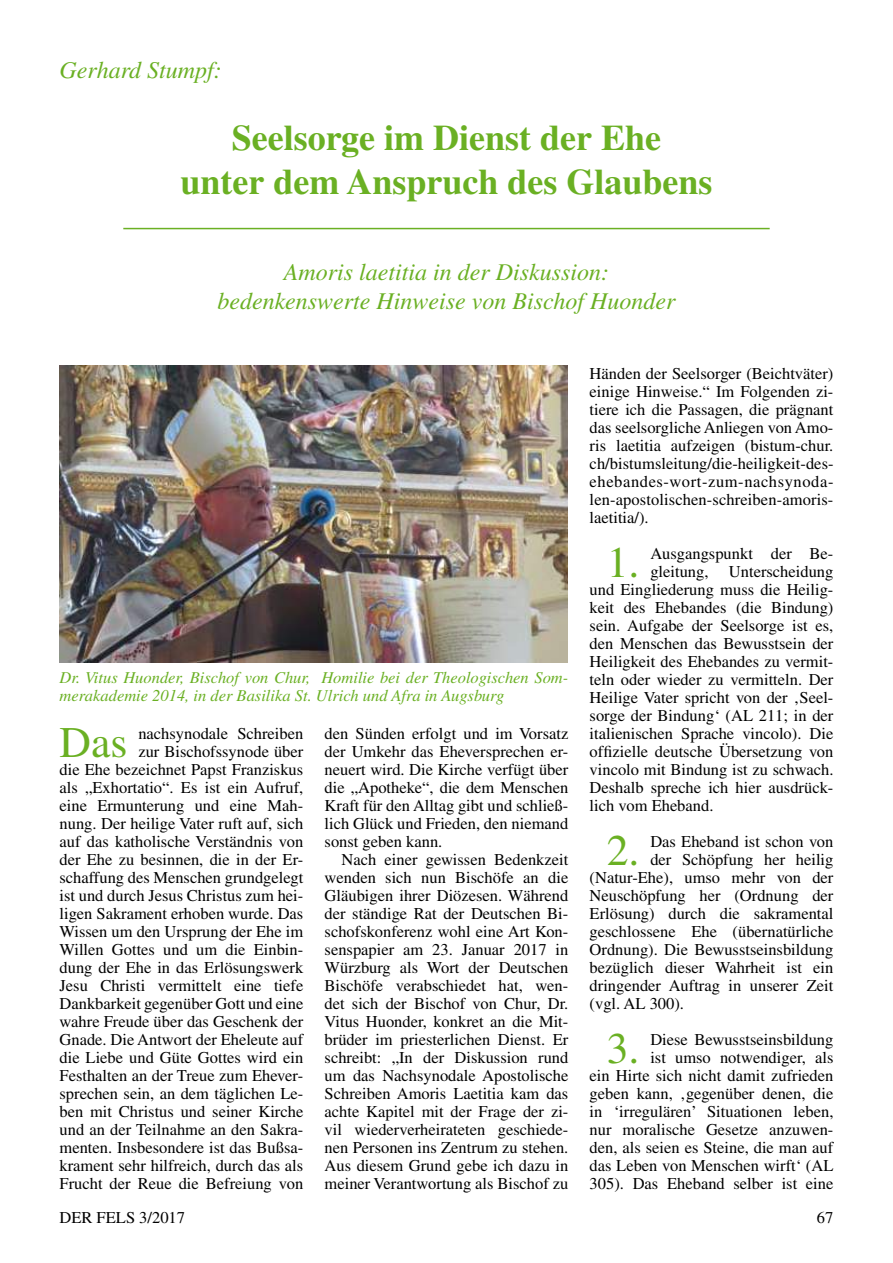
<style>
.page{position:relative;width:893px;height:1263px;background:#fff}
.page>*{position:absolute;margin:0;border:0;box-sizing:border-box;transform-origin:0 0}
.t1{font:43.65px "Times";color:#6ab023}
.t2{font:700 36px/43.2px "Times";color:#6ab023;text-align:center}
.t3{font:italic 24px/28.8px "Times";color:#6ab023;text-align:center}
.t4{font:16.5px/18px "Times";color:#000;text-align:justify}
.t5{font:italic 16.5px/18px "Times";color:#6ab023}
</style>
<div class="page">
<img style="left:60px;top:366px;width:508px;height:296px">
<hr style="left:123px;top:228px;width:647px;height:1px;background:#6ab023">
<h3 class="t3" style="left:60px;top:56px;width:164px">Gerhard Stumpf:</h3>
<h2 class="t2" style="left:180px;top:116px;width:534px">Seelsorge im Dienst der Ehe<br>unter dem Anspruch des Glaubens</h2>
<h3 class="t3" style="left:217px;top:258px;width:459px">Amoris laetitia in der Diskussion: bedenkenswerte Hinweise von Bischof Huonder</h3>
<p class="t5" style="left:60px;top:669px;width:510px">Dr. Vitus Huonder, Bischof von Chur, Homilie bei der Theologischen Som&shy;merakademie 2014, in der Basilika St. Ulrich und Afra in Augsburg</p>
<p class="t4" style="left:60px;top:724px;width:245px;text-align:right">nachsynodale Schreiben<br>zur Bischofssynode über<br>die Ehe bezeichnet Papst Franziskus als „Exhortatio“. Es ist ein Aufruf, eine Ermunterung und eine Mah&shy;nung. Der heilige Vater ruft auf, sich auf das katholische Verständnis von der Ehe zu besinnen, die in der Er&shy;schaffung des Menschen grundgelegt ist und durch Jesus Christus zum hei&shy;ligen Sakrament erhoben wurde. Das Wissen um den Ursprung der Ehe im Willen Gottes und um die Einbin&shy;dung der Ehe in das Erlösungswerk Jesu Christi vermittelt eine tiefe Dankbarkeit gegenüber Gott und eine wahre Freude über das Geschenk der Gnade. Die Antwort der Eheleute auf die Liebe und Güte Gottes wird ein Festhalten an der Treue zum Ehever&shy;sprechen sein, an dem täglichen Le&shy;ben mit Christus und seiner Kirche und an der Teilnahme an den Sakra&shy;menten. Insbesondere ist das Bußsa&shy;krament sehr hilfreich, durch das als Frucht der Reue die Befreiung von</p>
<h1 class="t1" style="left:60px;top:717px;width:69px">Das</h1>
<p class="t4" style="left:325px;top:724px;width:245px">den Sünden erfolgt und im Vorsatz der Umkehr das Eheversprechen er&shy;neuert wird. Die Kirche verfügt über die „Apotheke“, die dem Menschen Kraft für den Alltag gibt und schließ&shy;lich Glück und Frieden, den niemand sonst geben kann.</p>
<p class="t4" style="left:325px;top:850px;width:245px;text-indent:17px">Nach einer gewissen Bedenkzeit wenden sich nun Bischöfe an die Gläubigen ihrer Diözesen. Während der ständige Rat der Deutschen Bi&shy;schofskonferenz wohl eine Art Kon&shy;senspapier am 23. Januar 2017 in Würzburg als Wort der Deutschen Bischöfe verabschiedet hat, wen&shy;det sich der Bischof von Chur, Dr.<br>Vitus Huonder, konkret an die Mit&shy;brüder im priesterlichen Dienst. Er schreibt: „In der Diskussion rund um das Nachsynodale Apostolische Schreiben Amoris Laetitia kam das achte Kapitel mit der Frage der zi&shy;vil wiederverheirateten geschiede&shy;nen Personen ins Zentrum zu stehen.<br>Aus diesem Grund gebe ich dazu in meiner Verantwortung als Bischof zu</p>
<p class="t4" style="left:590px;top:364px;width:245px">Händen der Seelsorger (Beichtväter) einige Hinweise.“ Im Folgenden zi&shy;tiere ich die Passagen, die prägnant das seelsorgliche Anliegen von Amo&shy;ris laetitia aufzeigen (bistum-chur. ch/bistumsleitung/die-heiligkeit-des&shy;ehebandes-wort-zum-nachsynoda&shy;len-apostolischen-schreiben-amoris&shy;laetitia/).</p>
<h1 class="t1" style="left:607px;top:537px;width:34px">1.</h1>
<p class="t4" style="left:650px;top:544px;width:185px">Ausgangspunkt der Be-</p>
<p class="t4" style="left:650px;top:562px;width:185px">gleitung, Unterscheidung</p>
<p class="t4" style="left:590px;top:580px;width:245px">und Eingliederung muss die Heilig-</p>
<p class="t4" style="left:590px;top:598px;width:245px">keit des Ehebandes (die Bindung)</p>
<p class="t4" style="left:590px;top:616px;width:245px">sein. Aufgabe der Seelsorge ist es,</p>
<p class="t4" style="left:590px;top:634px;width:245px">den Menschen das Bewusstsein der</p>
<p class="t4" style="left:590px;top:652px;width:245px">Heiligkeit des Ehebandes zu vermit-</p>
<p class="t4" style="left:590px;top:670px;width:245px">teln oder wieder zu vermitteln. Der</p>
<p class="t4" style="left:590px;top:688px;width:245px">Heilige Vater spricht von der ‚Seel-</p>
<p class="t4" style="left:590px;top:706px;width:245px">sorge der Bindung‘ (AL 211; in der</p>
<p class="t4" style="left:590px;top:724px;width:245px">italienischen Sprache vincolo). Die</p>
<p class="t4" style="left:590px;top:742px;width:245px">offizielle deutsche Übersetzung von</p>
<p class="t4" style="left:590px;top:760px;width:245px">vincolo mit Bindung ist zu schwach.</p>
<p class="t4" style="left:590px;top:778px;width:245px">Deshalb spreche ich hier ausdrück-</p>
<p class="t4" style="left:590px;top:796px;width:125px">lich vom Eheband.</p>
<h1 class="t1" style="left:607px;top:825px;width:34px">2.</h1>
<p class="t4" style="left:650px;top:832px;width:185px">Das Eheband ist schon von</p>
<p class="t4" style="left:650px;top:850px;width:185px">der Schöpfung her heilig</p>
<p class="t4" style="left:590px;top:868px;width:245px">(Natur-Ehe), umso mehr von der</p>
<p class="t4" style="left:590px;top:886px;width:245px">Neuschöpfung her (Ordnung der</p>
<p class="t4" style="left:590px;top:904px;width:245px">Erlösung) durch die sakramental</p>
<p class="t4" style="left:590px;top:922px;width:245px">geschlossene Ehe (übernatürliche</p>
<p class="t4" style="left:590px;top:940px;width:245px">Ordnung). Die Bewusstseinsbildung</p>
<p class="t4" style="left:590px;top:958px;width:245px">bezüglich dieser Wahrheit ist ein</p>
<p class="t4" style="left:590px;top:976px;width:245px">dringender Auftrag in unserer Zeit</p>
<p class="t4" style="left:590px;top:994px;width:96px">(vgl. AL 300).</p>
<h1 class="t1" style="left:607px;top:1023px;width:34px">3.</h1>
<p class="t4" style="left:590px;top:1030px;width:245px;text-align:right">Diese Bewusstseinsbildung<br>ist umso notwendiger, als<br>ein Hirte sich nicht damit zufrieden geben kann, ‚gegenüber denen, die in ‘irregulären’ Situationen leben, nur moralische Gesetze anzuwen&shy;den, als seien es Steine, die man auf das Leben von Menschen wirft‘ (AL 305). Das Eheband selber ist eine</p>
<p class="t4" style="left:60px;top:1209px;width:127px">DER FELS 3/2017</p>
<p class="t4" style="left:817px;top:1209px;width:18px">67</p>
</div>
